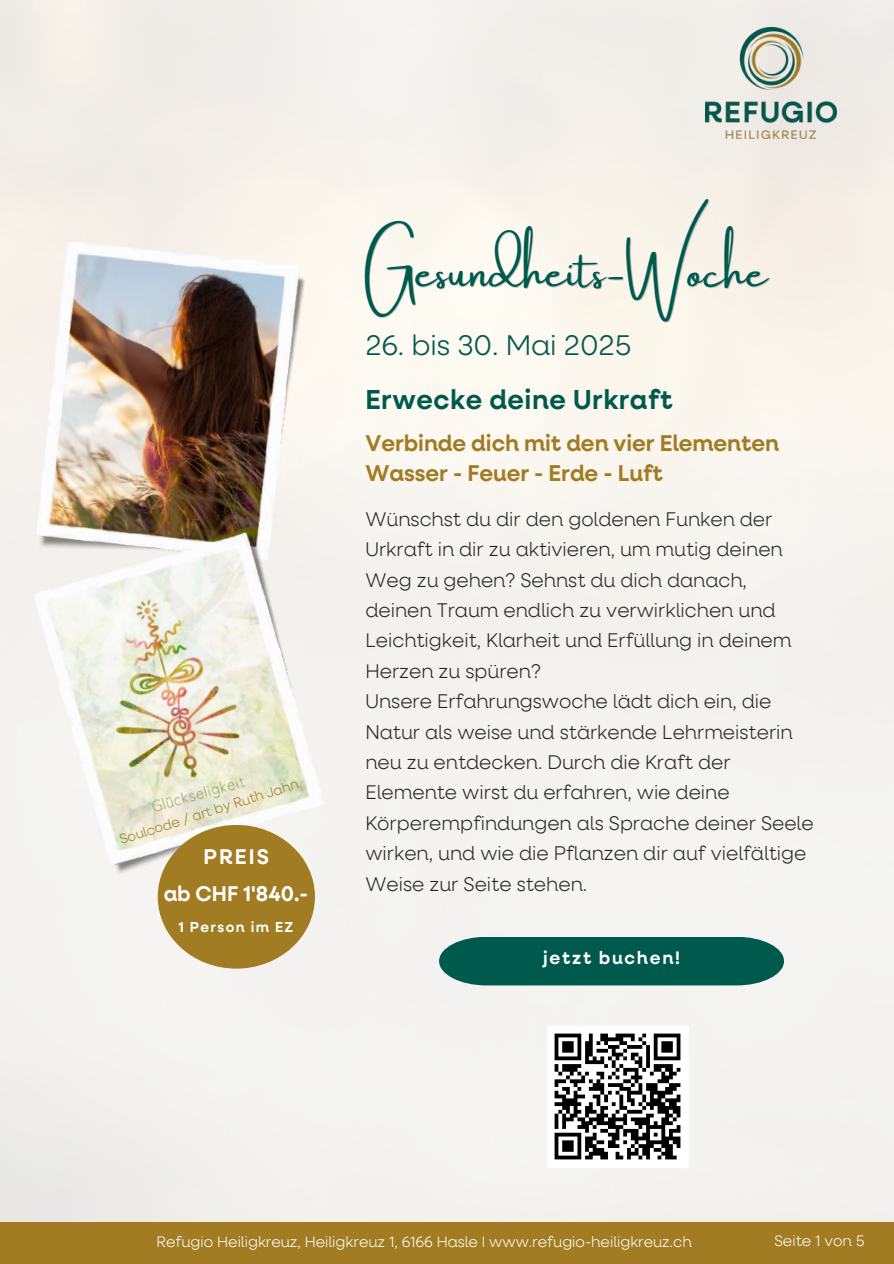
<style>
.page{position:relative;width:894px;height:1264px;background:#fff}
.page>*{position:absolute;margin:0;border:0;box-sizing:border-box;transform-origin:0 0}
.t1{font:45px "Amsterdam One";color:#00594d}
.t2{font:300 28.5px "Neulis Neue";color:#00594d}
.t3{font:27px "Copyright The Type Founders LLC dba Adam Ladd Design";letter-spacing:.02em;color:#00594d}
.t4{font:22.5px/29.2px "Copyright The Type Founders LLC dba Adam Ladd Design";color:#a17c22}
.t5{font:21px/36.3px "Copyright The Type Founders LLC dba Adam Ladd Design";color:#fff;text-align:center}
.t6{font:19.5px/30.3px "Copyright The Type Founders LLC dba Adam Ladd Design";color:#262828}
.t7{font:17.85px "Copyright The Type Founders LLC dba Adam Ladd Design";letter-spacing:.1em;color:#fff}
.t8{font:15px "Copyright The Type Founders LLC dba Adam Ladd Design";color:#fff}
.t9{font:14.25px "Copyright The Type Founders LLC dba Adam Ladd Design";letter-spacing:.1em;color:#fff}
.t10{font:13.5px "Copyright The Type Founders LLC dba Adam Ladd Design";color:#a17c22}
</style>
<div class="page">
<img style="left:0;top:0;width:893px;height:1222px">
<img style="left:30px;top:236px;width:285px;height:268px">
<img style="left:0;top:504px;width:364px;height:387px">
<img style="left:705px;top:27px;width:131px;height:112px">
<svg style="left:439px;top:936px;width:344px;height:49px;background:#126459"></svg>
<div style="left:158px;top:825px;width:157px;height:143px;background:#a17c22;border-radius:50%"></div>
<div style="left:0;top:1222px;width:893px;height:41px;background:#a17c22"></div>
<div style="left:546px;top:1025px;width:142px;height:141px;background:#fff"></div>
<svg style="left:554px;top:1033px;width:127px;height:127px"></svg>
<h1 class="t1" style="left:365px;top:247px;width:404px">Gesundheits-Woche</h1>
<h2 class="t2" style="left:365px;top:332px;width:267px">26. bis 30. Mai 2025</h2>
<h3 class="t3" style="left:365px;top:388px;width:308px">Erwecke deine Urkraft</h3>
<p class="t10" style="left:118px;top:834px;width:188px;rotate:-18deg">Soulcode / art by Ruth Jahn</p>
<p class="t5" style="left:164px;top:840px;width:146px">PREIS<br>ab CHF 1'840.-</p>
<p class="t9" style="left:178px;top:921px;width:116px">1 Person im EZ</p>
<p class="t4" style="left:365px;top:430px;width:415px">Verbinde dich mit den vier Elementen<br>Wasser - Feuer - Erde - Luft</p>
<p class="t6" style="left:365px;top:505px;width:449px">Wünschst du dir den goldenen Funken der Urkraft in dir zu aktivieren, um mutig deinen Weg zu gehen? Sehnst du dich danach, deinen Traum endlich zu verwirklichen und Leichtigkeit, Klarheit und Erfüllung in deinem Herzen zu spüren?<br>Unsere Erfahrungswoche lädt dich ein, die Natur als weise und stärkende Lehrmeisterin neu zu entdecken. Durch die Kraft der Elemente wirst du erfahren, wie deine Körperempfindungen als Sprache deiner Seele wirken, und wie die Pflanzen dir auf vielfältige Weise zur Seite stehen.</p>
<p class="t7" style="left:543px;top:950px;width:138px">jetzt buchen!</p>
<p class="t8" style="left:156px;top:1235px;width:536px">Refugio Heiligkreuz, Heiligkreuz 1, 6166 Hasle I www.refugio-heiligkreuz.ch</p>
<p class="t8" style="left:774px;top:1234px;width:92px">Seite 1 von 5</p>
</div>
